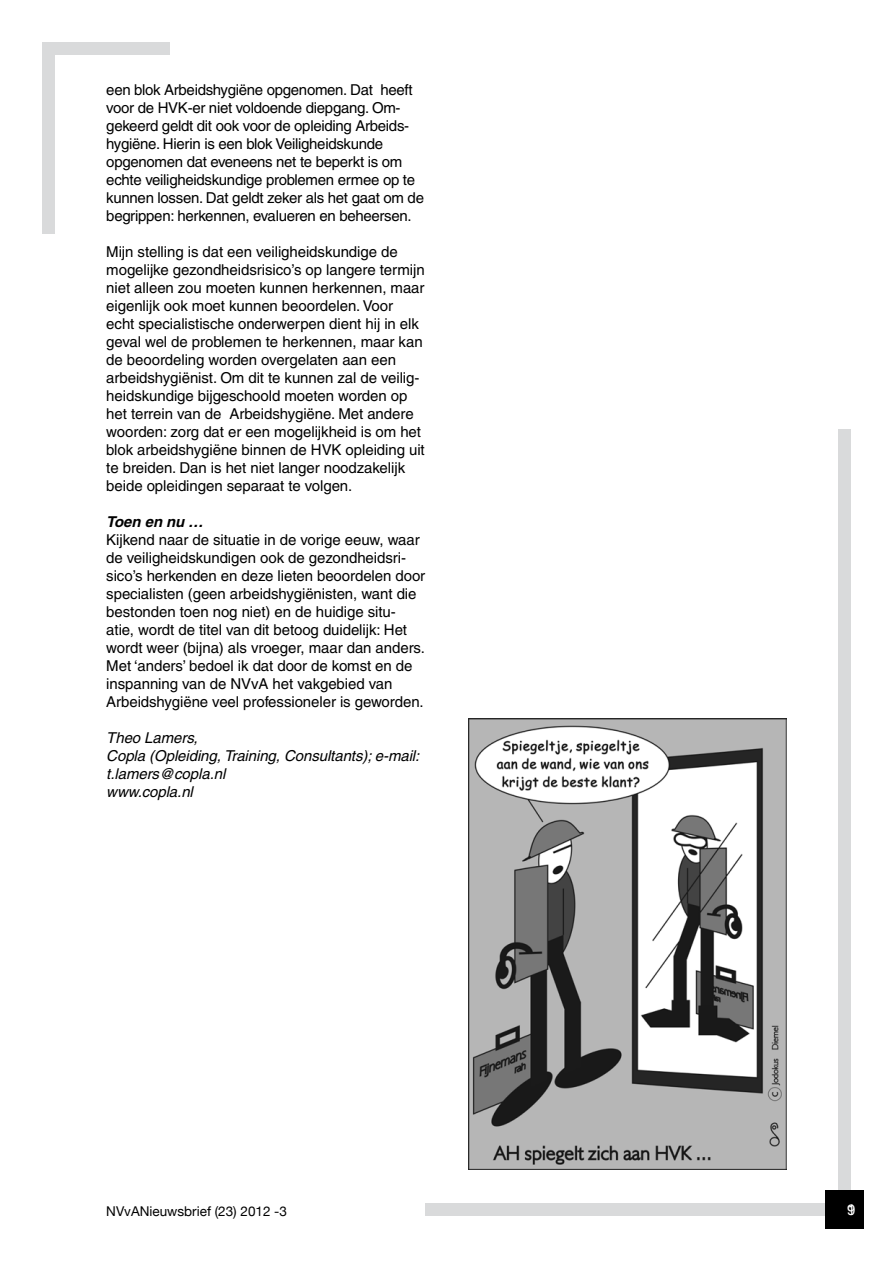
<style>
.page{position:relative;width:893px;height:1263px;background:#fff}
.page>*{position:absolute;margin:0;border:0;box-sizing:border-box;transform-origin:0 0}
.t1{font:15px/18px "Helvetica";letter-spacing:-.005em;color:#000}
.t2{font:italic 15px/18px "Helvetica";letter-spacing:-.005em;color:#000}
.t3{font:italic 700 15px "Helvetica";letter-spacing:-.005em;color:#000}
.t4{font:15px "Helvetica Neue";color:#fff}
.t5{font:13.5px "Helvetica Neue";color:#000}
</style>
<div class="page">
<div style="left:43px;top:43px;width:12px;height:191px;background:#d9dadb"></div>
<div style="left:838px;top:429px;width:12px;height:787px;background:#d9dadb"></div>
<div style="left:425px;top:1203px;width:425px;height:13px;background:#d9dadb"></div>
<div style="left:43px;top:43px;width:127px;height:12px;background:#d9dadb"></div>
<div style="left:825px;top:1191px;width:38px;height:38px;background:#000"></div>
<img style="left:469px;top:719px;width:318px;height:450px">
<p class="t1" style="left:106px;top:80px;width:319px">een blok Arbeidshygiëne opgenomen. Dat heeft voor de HVK-er niet voldoende diepgang. Om&shy;gekeerd geldt dit ook voor de opleiding Arbeids&shy;hygiëne. Hierin is een blok Veiligheidskunde opgenomen dat eveneens net te beperkt is om echte veiligheidskundige problemen ermee op te kunnen lossen. Dat geldt zeker als het gaat om de begrippen: herkennen, evalueren en beheersen.</p>
<p class="t1" style="left:106px;top:242px;width:320px">Mijn stelling is dat een veiligheidskundige de mogelijke gezondheidsrisico’s op langere termijn niet alleen zou moeten kunnen herkennen, maar eigenlijk ook moet kunnen beoordelen. Voor echt specialistische onderwerpen dient hij in elk geval wel de problemen te herkennen, maar kan de beoordeling worden overgelaten aan een arbeidshygiënist. Om dit te kunnen zal de veilig&shy;heidskundige bijgeschoold moeten worden op het terrein van de Arbeidshygiëne. Met andere woorden: zorg dat er een mogelijkheid is om het blok arbeidshygiëne binnen de HVK opleiding uit te breiden. Dan is het niet langer noodzakelijk beide opleidingen separaat te volgen.</p>
<p class="t3" style="left:106px;top:512px;width:99px">Toen en nu …</p>
<p class="t1" style="left:106px;top:530px;width:320px">Kijkend naar de situatie in de vorige eeuw, waar de veiligheidskundigen ook de gezondheidsri&shy;sico’s herkenden en deze lieten beoordelen door specialisten (geen arbeidshygiënisten, want die bestonden toen nog niet) en de huidige situ&shy;atie, wordt de titel van dit betoog duidelijk: Het wordt weer (bijna) als vroeger, maar dan anders.<br>Met ‘anders’ bedoel ik dat door de komst en de inspanning van de NVvA het vakgebied van Arbeidshygiëne veel professioneler is geworden.</p>
<p class="t2" style="left:106px;top:728px;width:315px">Theo Lamers,<br>Copla (Opleiding, Training, Consultants); e-mail: t.lamers@copla.nl<br>www.copla.nl</p>
<p class="t5" style="left:106px;top:1203px;width:182px">NVvANieuwsbrief (23) 2012 -3</p>
<p class="t4" style="left:847px;top:1201px;width:10px">19</p>
</div>
